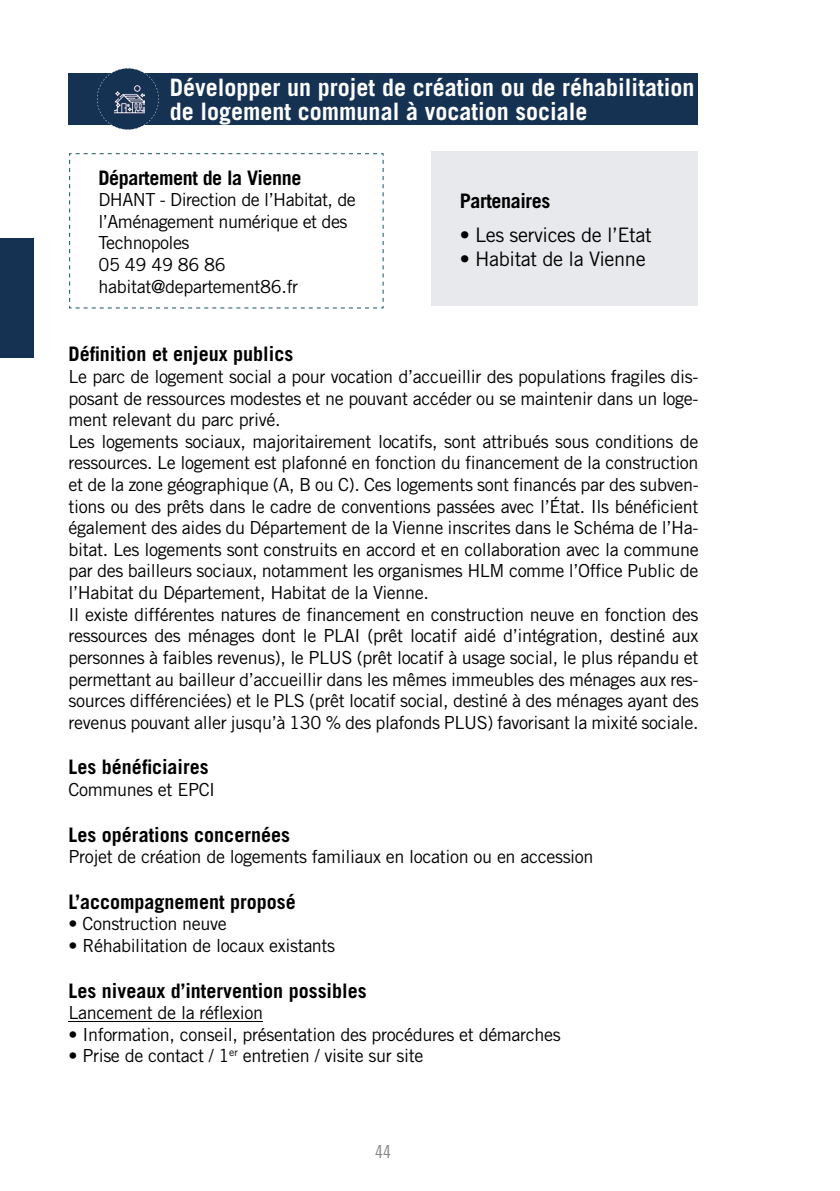
<style>
.page{position:relative;width:840px;height:1191px;background:#fff}
.page>*{position:absolute;margin:0;border:0;box-sizing:border-box;transform-origin:0 0}
.t1{font:700 24px/24px "Trade Gothic";color:#fff}
.t2{font:700 20px "Trade Gothic";color:#000}
.t3{font:20px "Trade Gothic";letter-spacing:-.02em;color:#000}
.t4{font:700 20px "Trade Gothic";letter-spacing:-.02em;color:#000}
.t5{font:18px/21.6px "Trade Gothic";letter-spacing:-.02em;color:#000}
.t6{font:18px "Trade Gothic Cond Eighteen";color:#878787}
</style>
<div class="page">
<div style="left:0;top:238px;width:34px;height:119px;background:#163253"></div>
<div style="left:68px;top:73px;width:629px;height:51px;background:#163253"></div>
<svg style="left:97px;top:68px;width:62px;height:62px"></svg>
<hr style="left:69px;top:1020px;width:194px;height:1px;background:#000">
<svg style="left:69px;top:153px;width:314px;height:155px"></svg>
<div style="left:431px;top:152px;width:266px;height:154px;background:#e7e9ed"></div>
<img style="left:114px;top:84px;width:30px;height:30px">
<h1 class="t1" style="left:170px;top:75px;width:526px">Développer un projet de création ou de réhabilitation de logement communal à vocation sociale</h1>
<p class="t4" style="left:98px;top:165px;width:204px">Département de la Vienne</p>
<p class="t5" style="left:98px;top:189px;width:259px">DHANT - Direction de l’Habitat, de l’Aménagement numérique et des<br>Technopoles<br>05 49 49 86 86 habitat@departement86.fr</p>
<p class="t4" style="left:459px;top:188px;width:92px">Partenaires</p>
<p class="t3" style="left:459px;top:222px;width:193px">• Les services de l’Etat</p>
<p class="t3" style="left:459px;top:246px;width:187px">• Habitat de la Vienne</p>
<p class="t2" style="left:69px;top:342px;width:226px">Définition et enjeux publics</p>
<p class="t5" style="left:69px;top:365px;width:631px">Le parc de logement social a pour vocation d’accueillir des populations fragiles dis&shy;posant de ressources modestes et ne pouvant accéder ou se maintenir dans un loge&shy;ment relevant du parc privé.<br>Les logements sociaux, majoritairement locatifs, sont attribués sous conditions de ressources. Le logement est plafonné en fonction du financement de la construction et de la zone géographique (A, B ou C). Ces logements sont financés par des subven&shy;tions ou des prêts dans le cadre de conventions passées avec l’État. Ils bénéficient également des aides du Département de la Vienne inscrites dans le Schéma de l’Ha&shy;bitat. Les logements sont construits en accord et en collaboration avec la commune par des bailleurs sociaux, notamment les organismes HLM comme l’Office Public de l’Habitat du Département, Habitat de la Vienne.<br>Il existe différentes natures de financement en construction neuve en fonction des ressources des ménages dont le PLAI (prêt locatif aidé d’intégration, destiné aux personnes à faibles revenus), le PLUS (prêt locatif à usage social, le plus répandu et permettant au bailleur d’accueillir dans les mêmes immeubles des ménages aux res&shy;sources différenciées) et le PLS (prêt locatif social, destiné à des ménages ayant des revenus pouvant aller jusqu’à 130 % des plafonds PLUS) favorisant la mixité sociale.</p>
<p class="t2" style="left:69px;top:755px;width:141px">Les bénéficiaires</p>
<p class="t5" style="left:69px;top:778px;width:148px">Communes et EPCI</p>
<p class="t2" style="left:69px;top:822px;width:223px">Les opérations concernées</p>
<p class="t5" style="left:69px;top:845px;width:526px">Projet de création de logements familiaux en location ou en accession</p>
<p class="t2" style="left:69px;top:889px;width:229px">L’accompagnement proposé</p>
<p class="t5" style="left:69px;top:913px;width:160px">• Construction neuve</p>
<p class="t5" style="left:69px;top:934px;width:268px">• Réhabilitation de locaux existants</p>
<p class="t2" style="left:69px;top:978px;width:299px">Les niveaux d’intervention possibles</p>
<p class="t5" style="left:69px;top:1001px;width:196px">Lancement de la réflexion</p>
<p class="t5" style="left:69px;top:1023px;width:493px">• Information, conseil, présentation des procédures et démarches</p>
<p class="t5" style="left:69px;top:1045px;width:356px">• Prise de contact / 1<sup>er</sup> entretien / visite sur site</p>
<p class="t6" style="left:375px;top:1141px;width:17px">44</p>
</div>
